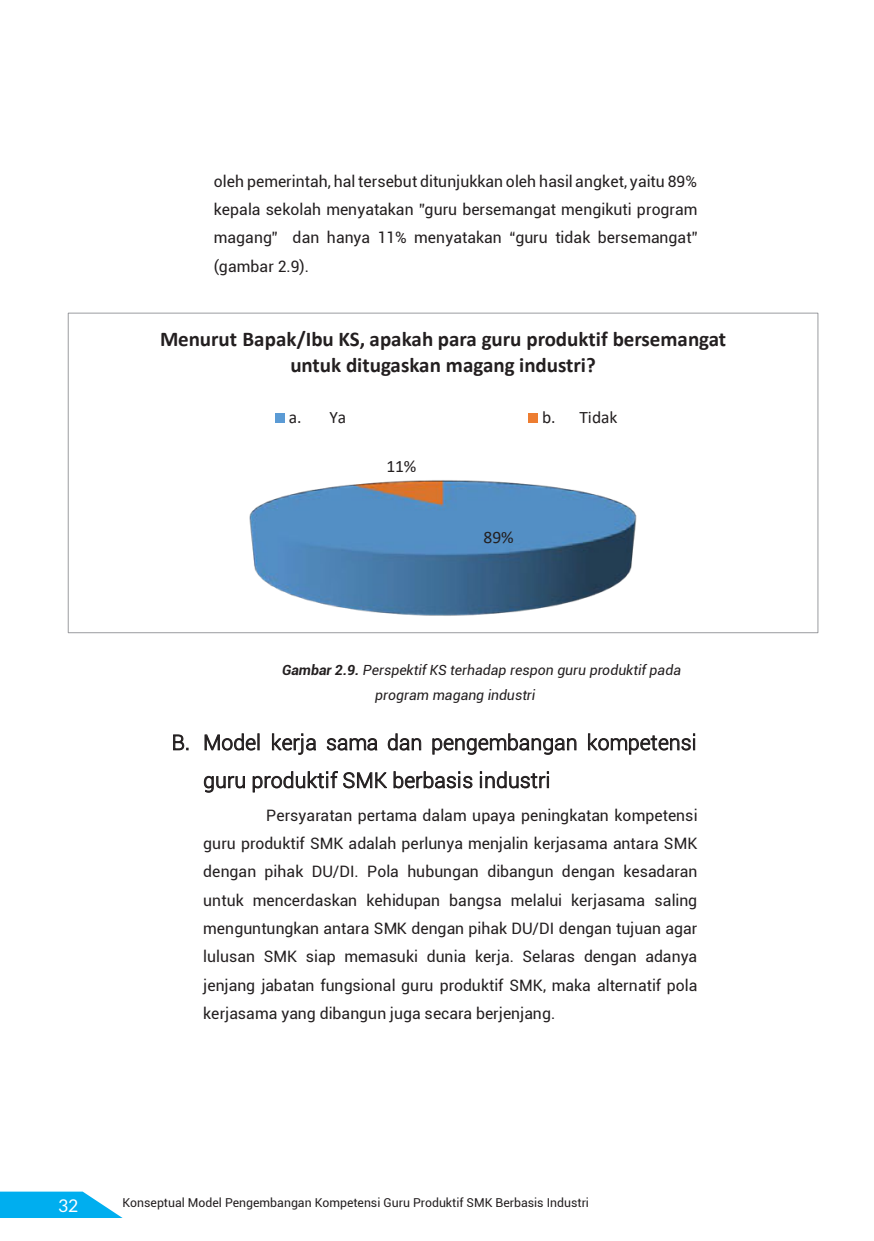
<style>
.page{position:relative;width:874px;height:1241px;background:#fff}
.page>*{position:absolute;margin:0;border:0;box-sizing:border-box;transform-origin:0 0}
.t1{font:700 21px/25.6px "Calibri";letter-spacing:-.005em;color:#231f20;text-align:center}
.t2{font:300 21px/37.8px "Roboto";letter-spacing:.01em;color:#231f20}
.t3{font:17.5px "Calibri";letter-spacing:-.005em;color:#231f20}
.t4{font:17.5px "Lato";color:#fff}
.t5{font:15.75px/28.3px "Roboto";letter-spacing:.005em;color:#231f20;text-align:justify}
.t6{font:italic 14px/25.2px "Roboto";color:#231f20}
.t7{font:12.25px "Roboto";color:#231f20}
.s1{font-weight:700}
</style>
<div class="page">
<svg style="left:0;top:1191px;width:121px;height:26px"></svg>
<svg style="left:173px;top:734px;width:15px;height:16px"></svg>
<svg style="left:204px;top:733px;width:55px;height:18px"></svg>
<svg style="left:272px;top:733px;width:44px;height:22px"></svg>
<svg style="left:326px;top:738px;width:51px;height:12px"></svg>
<svg style="left:387px;top:733px;width:34px;height:17px"></svg>
<svg style="left:432px;top:733px;width:144px;height:21px"></svg>
<svg style="left:588px;top:733px;width:106px;height:21px"></svg>
<svg style="left:204px;top:775px;width:41px;height:17px"></svg>
<svg style="left:252px;top:771px;width:135px;height:21px"></svg>
<svg style="left:393px;top:771px;width:79px;height:17px"></svg>
<svg style="left:480px;top:771px;width:68px;height:17px"></svg>
<img style="left:249px;top:480px;width:388px;height:136px">
<div style="left:275px;top:413px;width:9px;height:9px;background:#5b9bd5"></div>
<div style="left:528px;top:413px;width:9px;height:9px;background:#ed7d31"></div>
<p class="t5" style="left:214px;top:166px;width:485px">oleh pemerintah, hal tersebut ditunjukkan oleh hasil angket, yaitu 89% kepala sekolah menyatakan ”guru bersemangat mengikuti program magang” dan hanya 11% menyatakan “guru tidak bersemangat” (gambar 2.9).</p>
<p class="t1" style="left:160px;top:326px;width:567px">Menurut Bapak/Ibu KS, apakah para guru produktif bersemangat untuk ditugaskan magang industri?</p>
<p class="t3" style="left:288px;top:405px;width:59px">a. Ya</p>
<p class="t3" style="left:541px;top:405px;width:77px">b. Tidak</p>
<p class="t3" style="left:386px;top:454px;width:32px">11%</p>
<p class="t3" style="left:483px;top:524px;width:32px">89%</p>
<p class="t6" style="left:375px;top:657px;width:307px;text-indent:-93px"><span class="s1">Gambar 2.9.</span> Perspektif KS terhadap respon guru produktif pada program magang industri</p>
<p class="t2" style="left:203px;top:722px;width:494px;text-indent:-31px">B. Model kerja sama dan pengembangan kompetensi guru produktif SMK berbasis industri</p>
<p class="t5" style="left:203px;top:800px;width:495px;text-indent:63px">Persyaratan pertama dalam upaya peningkatan kompetensi guru produktif SMK adalah perlunya menjalin kerjasama antara SMK dengan pihak DU/DI. Pola hubungan dibangun dengan kesadaran untuk mencerdaskan kehidupan bangsa melalui kerjasama saling menguntungkan antara SMK dengan pihak DU/DI dengan tujuan agar lulusan SMK siap memasuki dunia kerja. Selaras dengan adanya jenjang jabatan fungsional guru produktif SMK, maka alternatif pola kerjasama yang dibangun juga secara berjenjang.</p>
<p class="t4" style="left:58px;top:1195px;width:22px">32</p>
<p class="t7" style="left:122px;top:1193px;width:467px">Konseptual Model Pengembangan Kompetensi Guru Produktif SMK Berbasis Industri</p>
</div>
